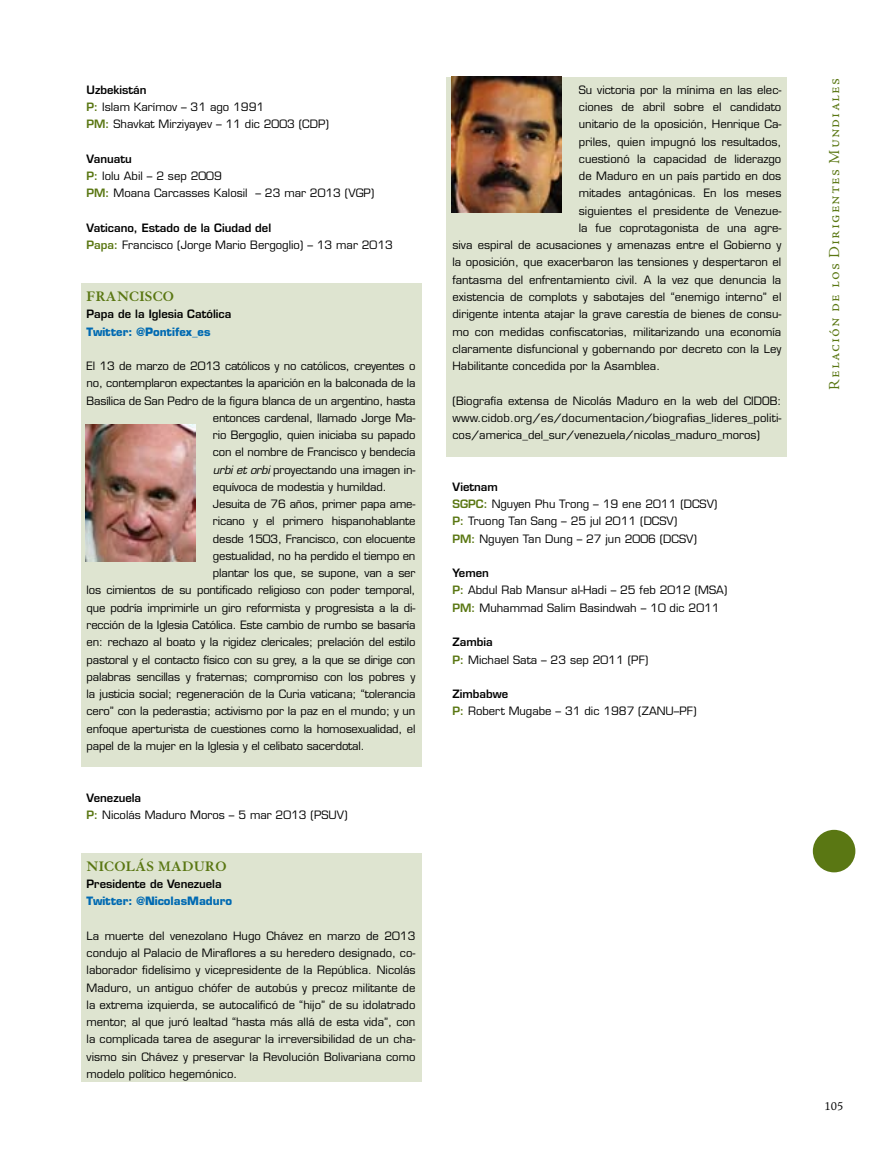
<style>
.page{position:relative;width:885px;height:1149px;background:#fff}
.page>*{position:absolute;margin:0;border:0;box-sizing:border-box;transform-origin:0 0}
.t1{font:15px "Adobe Jenson Pro Lt Capt";letter-spacing:.07em;color:#5a7713}
.t2{font:700 15px "Granjon";letter-spacing:.015em;color:#5a7713}
.t3{font:12px "Adobe Jenson Pro Lt Capt";color:#000}
.t4{font:11.25px/17.2px "Eurostile";color:#000}
.t5{font:600 11.25px "Eurostile";color:#000}
.t6{font:700 11.25px "Eurostile";color:#006ab2}
.s1{font-weight:600}
.s2{font-weight:600;color:#5a7713}
.s3{font-style:italic}
</style>
<div class="page">
<div style="left:81px;top:284px;width:340px;height:483px;background:#dee4d0"></div>
<div style="left:81px;top:853px;width:340px;height:228px;background:#dee4d0"></div>
<div style="left:446px;top:77px;width:341px;height:379px;background:#dee4d0"></div>
<div style="left:812px;top:829px;width:43px;height:43px;background:#5a7713;border-radius:50%"></div>
<img style="left:85px;top:425px;width:111px;height:136px">
<img style="left:451px;top:76px;width:110px;height:136px">
<p class="t4" style="left:87px;top:81px;width:244px"><span class="s1">Uzbekistán<br></span><span class="s2">P:</span> Islam Karímov – 31 ago 1991<br><span class="s2">PM:</span> Shavkat Mirziyayev – 11 dic 2003 (CDP)</p>
<p class="t4" style="left:87px;top:150px;width:289px"><span class="s1">Vanuatu<br></span><span class="s2">P:</span> Iolu Abil – 2 sep 2009<br><span class="s2">PM:</span> Moana Carcasses Kalosil – 23 mar 2013 (VGP)</p>
<p class="t4" style="left:87px;top:219px;width:308px"><span class="s1">Vaticano, Estado de la Ciudad del<br></span><span class="s2">Papa:</span> Francisco (Jorge Mario Bergoglio) – 13 mar 2013</p>
<h1 class="t2" style="left:87px;top:288px;width:89px">FRANCISCO</h1>
<p class="t5" style="left:87px;top:307px;width:146px">Papa de la Iglesia Católica</p>
<p class="t6" style="left:87px;top:324px;width:125px">Twitter: @Pontifex_es</p>
<p class="t4" style="left:87px;top:357px;width:330px">El 13 de marzo de 2013 católicos y no católicos, creyentes o</p>
<p class="t4" style="left:87px;top:374px;width:330px">no, contemplaron expectantes la aparición en la balconada de la</p>
<p class="t4" style="left:87px;top:392px;width:330px">Basílica de San Pedro de la figura blanca de un argentino, hasta</p>
<p class="t4" style="left:213px;top:409px;width:204px">entonces cardenal, llamado Jorge Ma-</p>
<p class="t4" style="left:213px;top:426px;width:204px">rio Bergoglio, quien iniciaba su papado</p>
<p class="t4" style="left:213px;top:443px;width:204px">con el nombre de Francisco y bendecía</p>
<p class="t4" style="left:213px;top:461px;width:204px"><span class="s3">urbi et orbi</span> proyectando una imagen in-</p>
<p class="t4" style="left:213px;top:478px;width:175px">equívoca de modestia y humildad.</p>
<p class="t4" style="left:213px;top:495px;width:204px">Jesuita de 76 años, primer papa ame-</p>
<p class="t4" style="left:213px;top:512px;width:204px">ricano y el primero hispanohablante</p>
<p class="t4" style="left:213px;top:530px;width:204px">desde 1503, Francisco, con elocuente</p>
<p class="t4" style="left:213px;top:547px;width:204px">gestualidad, no ha perdido el tiempo en</p>
<p class="t4" style="left:213px;top:564px;width:204px">plantar los que, se supone, van a ser</p>
<p class="t4" style="left:87px;top:581px;width:330px">los cimientos de su pontificado religioso con poder temporal,</p>
<p class="t4" style="left:87px;top:599px;width:330px">que podría imprimirle un giro reformista y progresista a la di-</p>
<p class="t4" style="left:87px;top:616px;width:330px">rección de la Iglesia Católica. Este cambio de rumbo se basaría</p>
<p class="t4" style="left:87px;top:633px;width:330px">en: rechazo al boato y la rigidez clericales; prelación del estilo</p>
<p class="t4" style="left:87px;top:650px;width:330px">pastoral y el contacto físico con su grey, a la que se dirige con</p>
<p class="t4" style="left:87px;top:668px;width:330px">palabras sencillas y fraternas; compromiso con los pobres y</p>
<p class="t4" style="left:87px;top:685px;width:330px">la justicia social; regeneración de la Curia vaticana; “tolerancia</p>
<p class="t4" style="left:87px;top:702px;width:330px">cero” con la pederastia; activismo por la paz en el mundo; y un</p>
<p class="t4" style="left:87px;top:719px;width:330px">enfoque aperturista de cuestiones como la homosexualidad, el</p>
<p class="t4" style="left:87px;top:737px;width:279px">papel de la mujer en la Iglesia y el celibato sacerdotal.</p>
<p class="t4" style="left:87px;top:788px;width:262px"><span class="s1">Venezuela<br></span><span class="s2">P:</span> Nicolás Maduro Moros – 5 mar 2013 (PSUV)</p>
<h1 class="t2" style="left:87px;top:857px;width:141px">NICOLÁS MADURO</h1>
<p class="t5" style="left:87px;top:876px;width:137px">Presidente de Venezuela</p>
<p class="t6" style="left:87px;top:893px;width:147px">Twitter: @NicolasMaduro</p>
<p class="t4" style="left:87px;top:926px;width:330px;text-align:justify">La muerte del venezolano Hugo Chávez en marzo de 2013 condujo al Palacio de Miraflores a su heredero designado, co&shy;laborador fidelísimo y vicepresidente de la República. Nicolás Maduro, un antiguo chófer de autobús y precoz militante de la extrema izquierda, se autocalificó de “hijo” de su idolatrado mentor, al que juró lealtad “hasta más allá de esta vida”, con la complicada tarea de asegurar la irreversibilidad de un cha&shy;vismo sin Chávez y preservar la Revolución Bolivariana como modelo político hegemónico.</p>
<p class="t4" style="left:579px;top:81px;width:204px">Su victoria por la mínima en las elec-</p>
<p class="t4" style="left:579px;top:98px;width:204px">ciones de abril sobre el candidato</p>
<p class="t4" style="left:579px;top:116px;width:204px">unitario de la oposición, Henrique Ca-</p>
<p class="t4" style="left:579px;top:133px;width:204px">priles, quien impugnó los resultados,</p>
<p class="t4" style="left:579px;top:150px;width:204px">cuestionó la capacidad de liderazgo</p>
<p class="t4" style="left:579px;top:167px;width:204px">de Maduro en un país partido en dos</p>
<p class="t4" style="left:579px;top:185px;width:204px">mitades antagónicas. En los meses</p>
<p class="t4" style="left:579px;top:202px;width:204px">siguientes el presidente de Venezue-</p>
<p class="t4" style="left:579px;top:219px;width:204px">la fue coprotagonista de una agre-</p>
<p class="t4" style="left:452px;top:236px;width:330px">siva espiral de acusaciones y amenazas entre el Gobierno y</p>
<p class="t4" style="left:452px;top:254px;width:330px">la oposición, que exacerbaron las tensiones y despertaron el</p>
<p class="t4" style="left:452px;top:271px;width:330px">fantasma del enfrentamiento civil. A la vez que denuncia la</p>
<p class="t4" style="left:452px;top:288px;width:330px">existencia de complots y sabotajes del “enemigo interno” el</p>
<p class="t4" style="left:452px;top:305px;width:330px">dirigente intenta atajar la grave carestía de bienes de consu-</p>
<p class="t4" style="left:452px;top:323px;width:330px">mo con medidas confiscatorias, militarizando una economía</p>
<p class="t4" style="left:452px;top:340px;width:330px">claramente disfuncional y gobernando por decreto con la Ley</p>
<p class="t4" style="left:452px;top:357px;width:209px">Habilitante concedida por la Asamblea.</p>
<p class="t4" style="left:452px;top:392px;width:330px;text-align:justify">(Biografía extensa de Nicolás Maduro en la web del CIDOB: www.cidob.org/es/documentacion/biografias_lideres_politi&shy;cos/america_del_sur/venezuela/nicolas_maduro_moros)</p>
<p class="t4" style="left:452px;top:478px;width:266px"><span class="s1">Vietnam<br></span><span class="s2">SGPC:</span> Nguyen Phu Trong – 19 ene 2011 (DCSV)<br><span class="s2">P:</span> Truong Tan Sang – 25 jul 2011 (DCSV)<br><span class="s2">PM:</span> Nguyen Tan Dung – 27 jun 2006 (DCSV)</p>
<p class="t4" style="left:452px;top:564px;width:276px"><span class="s1">Yemen<br></span><span class="s2">P:</span> Abdul Rab Mansur al-Hadi – 25 feb 2012 (MSA)<br><span class="s2">PM:</span> Muhammad Salim Basindwah – 10 dic 2011</p>
<p class="t4" style="left:452px;top:633px;width:197px"><span class="s1">Zambia<br></span><span class="s2">P:</span> Michael Sata – 23 sep 2011 (PF)</p>
<p class="t4" style="left:452px;top:685px;width:245px"><span class="s1">Zimbabwe<br></span><span class="s2">P:</span> Robert Mugabe – 31 dic 1987 (ZANU–PF)</p>
<h1 class="t1" style="left:825px;top:389px;width:313px;rotate:-90deg">Relación de los Dirigentes Mundiales</h1>
<p class="t3" style="left:824px;top:1098px;width:21px">105</p>
</div>
